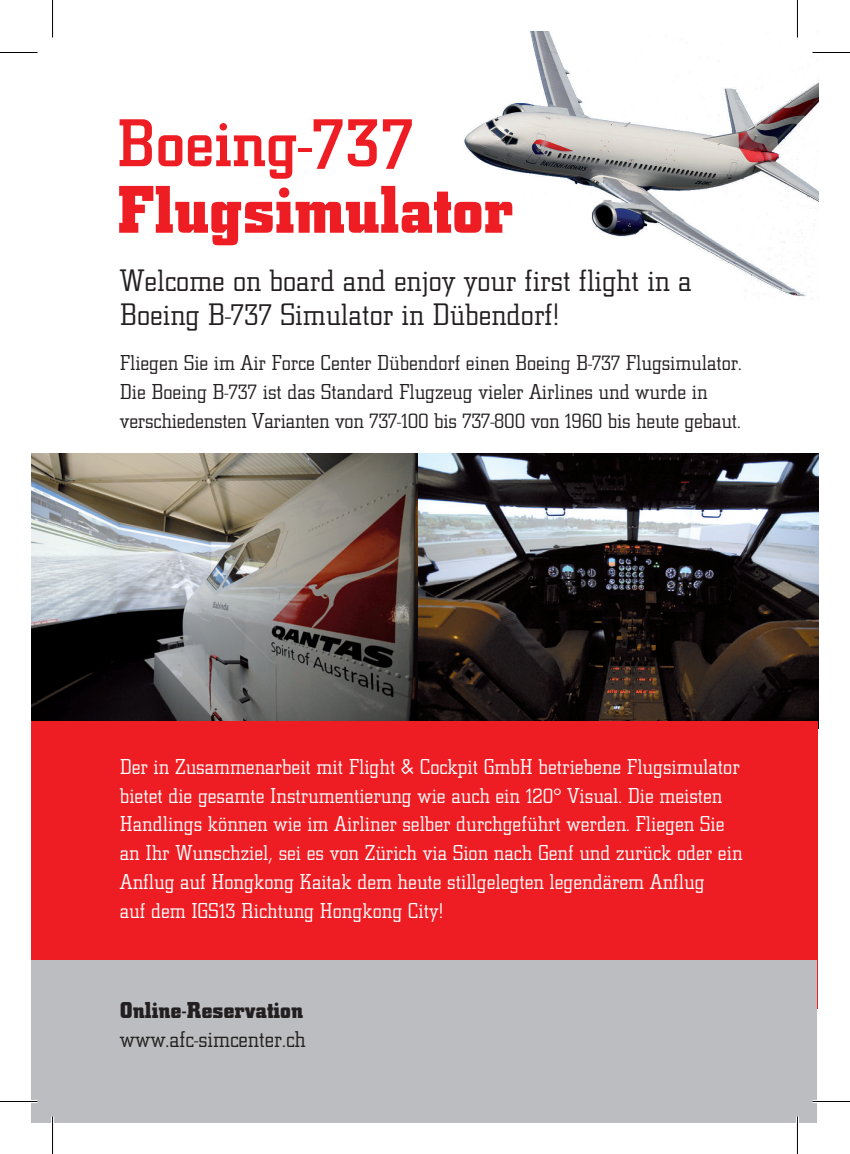
<style>
.page{position:relative;width:850px;height:1154px;background:#fff}
.page>*{position:absolute;margin:0;border:0;box-sizing:border-box;transform-origin:0 0}
.t1{font:700 70.25px "City D";color:#ee1d23}
.t2{font:500 70.25px "City D";color:#ee1d23}
.t3{font:32.5px/34.2px "City D Ligh";color:#231f20}
.t4{font:24px "City D Ligh";color:#231f20}
.t5{font:700 24px "City D";color:#231f20}
.t6{font:22.5px/28.8px "City D Ligh";color:#fff}
.t7{font:22.5px/28.8px "City D Ligh";color:#231f20}
</style>
<div class="page">
<img style="left:31px;top:453px;width:387px;height:268px">
<img style="left:418px;top:453px;width:400px;height:276px">
<div style="left:31px;top:721px;width:786px;height:288px;background:#ee1d23"></div>
<div style="left:32px;top:960px;width:785px;height:163px;background:#bcbdc0"></div>
<img style="left:464px;top:31px;width:354px;height:267px">
<hr style="left:812px;top:51px;width:37px;height:3px;background:#fff">
<hr style="left:0;top:1100px;width:38px;height:3px;background:#fff">
<hr style="left:812px;top:1100px;width:37px;height:3px;background:#fff">
<hr style="left:51px;top:1116px;width:3px;height:38px;background:#fff">
<hr style="left:795px;top:0;width:3px;height:38px;background:#fff">
<hr style="left:795px;top:1116px;width:3px;height:38px;background:#fff">
<hr style="left:0;top:52px;width:38px;height:1px;background:#000">
<hr style="left:812px;top:52px;width:37px;height:1px;background:#000">
<hr style="left:0;top:1101px;width:38px;height:1px;background:#000">
<hr style="left:812px;top:1101px;width:37px;height:1px;background:#000">
<hr style="left:52px;top:0;width:1px;height:38px;background:#000">
<hr style="left:52px;top:1116px;width:1px;height:38px;background:#000">
<hr style="left:796px;top:0;width:1px;height:38px;background:#000">
<hr style="left:796px;top:1116px;width:1px;height:38px;background:#000">
<h1 class="t2" style="left:117px;top:98px;width:298px">Boeing-737</h1>
<h1 class="t1" style="left:117px;top:164px;width:397px">Flugsimulator</h1>
<h2 class="t3" style="left:120px;top:262px;width:573px">Welcome on board and enjoy your first flight in a<br>Boeing B-737 Simulator in Dübendorf!</h2>
<p class="t7" style="left:120px;top:348px;width:623px">Fliegen Sie im Air Force Center Dübendorf einen Boeing B-737 Flugsimulator.<br>Die Boeing B-737 ist das Standard Flugzeug vieler Airlines und wurde in verschiedensten Varianten von 737-100 bis 737-800 von 1960 bis heute gebaut.</p>
<p class="t6" style="left:120px;top:751px;width:624px">Der in Zusammenarbeit mit Flight &amp; Cockpit GmbH betriebene Flugsimulator bietet die gesamte Instrumentierung wie auch ein 120° Visual. Die meisten Handlings können wie im Airliner selber durchgeführt werden. Fliegen Sie an Ihr Wunschziel, sei es von Zürich via Sion nach Genf und zurück oder ein Anflug auf Hongkong Kaitak dem heute stillgelegten legendärem Anflug<br>auf dem IGS13 Richtung Hongkong City!</p>
<p class="t5" style="left:120px;top:994px;width:185px">Online-Reservation</p>
<p class="t4" style="left:120px;top:1023px;width:187px">www.afc-simcenter.ch</p>
</div>
